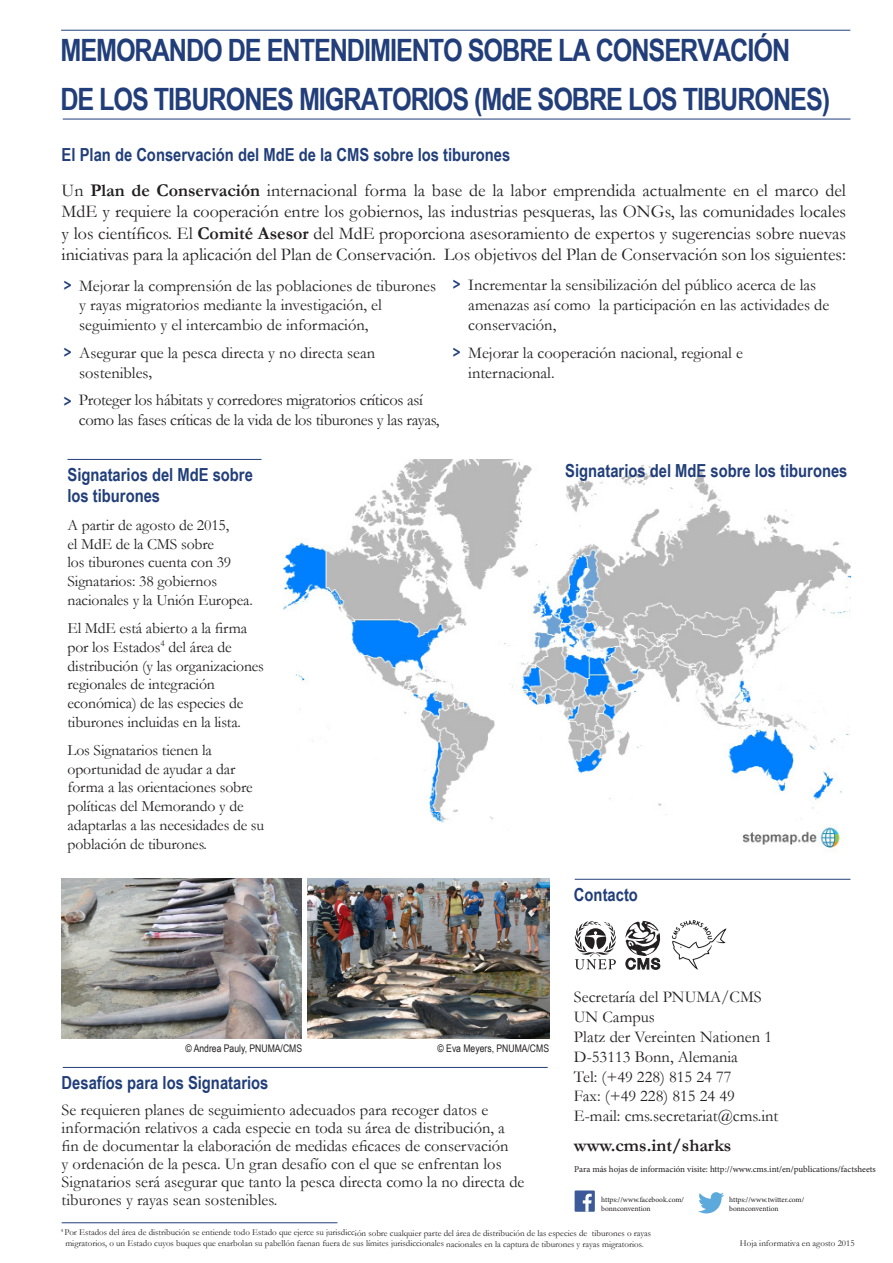
<style>
.page{position:relative;width:893px;height:1263px;background:#fff}
.page>*{position:absolute;margin:0;border:0;box-sizing:border-box;transform-origin:0 0}
.t1{font:700 30.75px/49.7px "Arial Narrow";letter-spacing:-.035em;color:#213e7a}
.t2{font:18px/21.6px "Garamond";color:#231f20;text-align:justify}
.t3{font:700 18px/21.6px "Arial Narrow";color:#213e7a}
.t4{font:700 18px "Garamond";color:#231f20}
.t5{font:16.5px/19.8px "Garamond";color:#231f20}
.t6{font:16.5px/19.8px "Garamond";letter-spacing:-.02em;color:#231f20}
.t7{font:15.75px/18.9px "Garamond";letter-spacing:-.01em;color:#231f20}
.t8{font:10.5px "Arial Narrow";color:#231f20}
.t9{font:9px/10.8px "Garamond";color:#231f20;text-align:center}
.t10{font:9px "Minion Pro";color:#231f20}
.t11{font:7.5px/9px "Minion Pro";color:#231f20}
.s1{font-weight:700}
.s2{font-family:"Arial Narrow";font-weight:700;color:#213e7a}
</style>
<div class="page">
<img style="left:284px;top:459px;width:566px;height:391px">
<hr style="left:63px;top:119px;width:787px;height:1px;background:#213e7a">
<hr style="left:63px;top:1067px;width:485px;height:1px;background:#213e7a">
<hr style="left:575px;top:879px;width:275px;height:1px;background:#213e7a">
<hr style="left:61px;top:30px;width:789px;height:1px;background:#213e7a">
<svg style="left:574px;top:921px;width:42px;height:48px"></svg>
<hr style="left:68px;top:459px;width:193px;height:1px;background:#213e7a">
<img style="left:657px;top:920px;width:70px;height:50px">
<svg style="left:625px;top:921px;width:35px;height:48px"></svg>
<img style="left:62px;top:879px;width:240px;height:159px">
<img style="left:307px;top:879px;width:242px;height:159px">
<hr style="left:62px;top:1222px;width:275px;height:1px;background:#213e7a">
<div style="left:299px;top:811px;width:74px;height:47px;background:#fff"></div>
<svg style="left:698px;top:1192px;width:26px;height:21px"></svg>
<div style="left:575px;top:1190px;width:20px;height:22px;background:#3c5a99"></div>
<svg style="left:583px;top:1194px;width:9px;height:18px"></svg>
<h1 class="t1" style="left:60px;top:24px;width:771px">MEMORANDO DE ENTENDIMIENTO SOBRE LA CONSERVACIÓN<br>DE LOS TIBURONES MIGRATORIOS (MdE SOBRE LOS TIBURONES)</h1>
<p class="t3" style="left:62px;top:143px;width:450px">El Plan de Conservación del MdE de la CMS sobre los tiburones</p>
<p class="t2" style="left:62px;top:179px;width:786px">Un <span class="s1">Plan de Conservación</span> internacional forma la base de la labor emprendida actualmente en el marco del MdE y requiere la cooperación entre los gobiernos, las industrias pesqueras, las ONGs, las comunidades locales y los científicos. El <span class="s1">Comité Asesor</span> del MdE proporciona asesoramiento de expertos y sugerencias sobre nuevas iniciativas para la aplicación del Plan de Conservación. Los objetivos del Plan de Conservación son los siguientes:</p>
<p class="t5" style="left:79px;top:275px;width:358px;text-indent:-15px"><span class="s2">&gt;</span> Mejorar la comprensión de las poblaciones de tiburones y rayas migratorios mediante la investigación, el seguimiento y el intercambio de información,</p>
<p class="t5" style="left:79px;top:343px;width:297px;text-indent:-15px"><span class="s2">&gt;</span> Asegurar que la pesca directa y no directa sean sostenibles,</p>
<p class="t6" style="left:79px;top:389px;width:362px;text-indent:-15px"><span class="s2">&gt;</span> Proteger los hábitats y corredores migratorios críticos así como las fases críticas de la vida de los tiburones y las rayas,</p>
<p class="t5" style="left:468px;top:275px;width:363px;text-indent:-15px"><span class="s2">&gt;</span> Incrementar la sensibilización del público acerca de las amenazas así como la participación en las actividades de conservación,</p>
<p class="t5" style="left:468px;top:343px;width:276px;text-indent:-15px"><span class="s2">&gt;</span> Mejorar la cooperación nacional, regional e internacional.</p>
<p class="t3" style="left:68px;top:463px;width:187px">Signatarios del MdE sobre los tiburones</p>
<p class="t7" style="left:68px;top:515px;width:187px">A partir de agosto de 2015,<br>el MdE de la CMS sobre<br>los tiburones cuenta con 39<br>Signatarios: 38 gobiernos nacionales y la Unión Europea.</p>
<p class="t7" style="left:68px;top:618px;width:198px">El MdE está abierto a la firma por los Estados<sup>4</sup> del área de distribución (y las organizaciones regionales de integración económica) de las especies de tiburones incluidas en la lista.</p>
<p class="t7" style="left:68px;top:740px;width:198px">Los Signatarios tienen la oportunidad de ayudar a dar forma a las orientaciones sobre políticas del Memorando y de adaptarlas a las necesidades de su población de tiburones.</p>
<p class="t3" style="left:565px;top:459px;width:284px">Signatarios del MdE sobre los tiburones</p>
<p class="t3" style="left:574px;top:882px;width:65px">Contacto</p>
<p class="t8" style="left:185px;top:1040px;width:118px">© Andrea Pauly, PNUMA/CMS</p>
<p class="t8" style="left:437px;top:1040px;width:113px">© Eva Meyers, PNUMA/CMS</p>
<p class="t3" style="left:62px;top:1071px;width:208px">Desafíos para los Signatarios</p>
<p class="t5" style="left:62px;top:1100px;width:464px;line-height:18px">Se requieren planes de seguimiento adecuados para recoger datos e información relativos a cada especie en toda su área de distribución, a fin de documentar la elaboración de medidas eficaces de conservación<br>y ordenación de la pesca. Un gran desafío con el que se enfrentan los Signatarios será asegurar que tanto la pesca directa como la no directa de tiburones y rayas sean sostenibles.</p>
<p class="t5" style="left:574px;top:987px;width:206px">Secretaría del PNUMA/CMS<br>UN Campus<br>Platz der Vereinten Nationen 1<br>D-53113 Bonn, Alemania<br>Tel: (+49 228) 815 24 77<br>Fax: (+49 228) 815 24 49<br>E-mail: cms.secretariat@cms.int</p>
<p class="t4" style="left:574px;top:1133px;width:159px">www.cms.int/sharks</p>
<p class="t10" style="left:574px;top:1163px;width:303px">Para más hojas de información visite: http://www.cms.int/en/publications/factsheets</p>
<p class="t11" style="left:729px;top:1195px;width:76px">https://www.twitter.com/ bonnconvention</p>
<p class="t11" style="left:601px;top:1195px;width:84px">https://www.facebook.com/ bonnconvention</p>
<p class="t9" style="left:61px;top:1227px;width:592px"><sup>4</sup> Por Estados del área de distribución se entiende todo Estado que ejerce su jurisdicción sobre cualquier parte del área de distribución de las especies de tiburones o rayas migratorios, o un Estado cuyos buques que enarbolan su pabellón faenan fuera de sus límites jurisdiccionales nacionales en la captura de tiburones y rayas migratorios.</p>
<p class="t9" style="left:740px;top:1238px;width:116px">Hoja informativa en agosto 2015</p>
</div>
